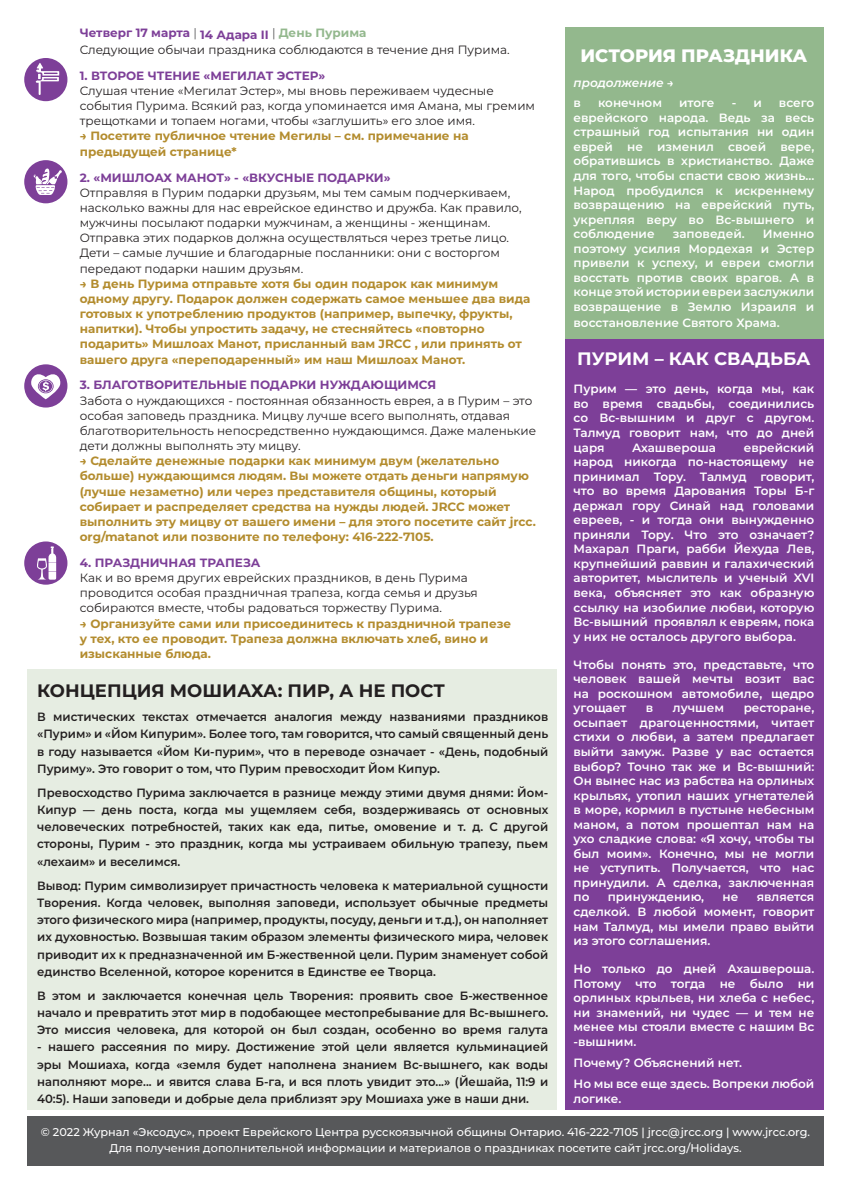
<style>
.page{position:relative;width:850px;height:1190px;background:#fff}
.page>*{position:absolute;margin:0;border:0;box-sizing:border-box;transform-origin:0 0}
.t1{font:700 18px "Montserrat";color:#231f20}
.t2{font:800 18px "Montserrat";color:#fff}
.t3{font:700 18px "Montserrat";color:#fff}
.t4{font:600 12px/14.5px "Montserrat";color:#fff;text-align:justify}
.t5{font:600 12px/17.2px "Montserrat";color:#231f20;text-align:justify}
.t6{font:12px/15.1px "Montserrat";color:#231f20}
.t7{font:700 12px/15.1px "Montserrat";color:#b38c2e}
.t8{font:700 12px "Montserrat";color:#7d3f98}
.t9{font:italic 600 12px "Montserrat";color:#fff}
.t10{font:500 11.25px/16.5px "Montserrat";color:#fff;text-align:center}
.s1{font-weight:700;color:#7d3f98}
.s2{color:#57585a}
.s3{font-weight:700;color:#93b88d}
</style>
<div class="page">
<div style="left:565px;top:332px;width:258px;height:777px;background:#7d3f98"></div>
<div style="left:565px;top:27px;width:258px;height:311px;background:#93b88d"></div>
<div style="left:27px;top:1115px;width:797px;height:50px;background:#57585a"></div>
<div style="left:27px;top:669px;width:529px;height:440px;background:#e6ede2"></div>
<div style="left:24px;top:58px;width:43px;height:43px;background:#7d3f98;border-radius:50%"></div>
<svg style="left:36px;top:63px;width:23px;height:32px"></svg>
<div style="left:24px;top:541px;width:43px;height:44px;background:#7d3f98;border-radius:50%"></div>
<svg style="left:37px;top:546px;width:19px;height:34px"></svg>
<div style="left:24px;top:364px;width:43px;height:43px;background:#7d3f98;border-radius:50%"></div>
<svg style="left:29px;top:369px;width:33px;height:30px"></svg>
<div style="left:24px;top:160px;width:43px;height:43px;background:#7d3f98;border-radius:50%"></div>
<svg style="left:33px;top:167px;width:29px;height:28px"></svg>
<p class="t6" style="left:80px;top:24px;width:431px;line-height:16.6px"><span class="s1">Четверг 17 марта</span> <span class="s2">|</span> <span class="s1">14 Адара II</span> <span class="s2">|</span> <span class="s3">День Пурима<br></span>Следующие обычаи праздника соблюдаются в течение дня Пурима.</p>
<p class="t8" style="left:80px;top:67px;width:247px">1. ВТОРОЕ ЧТЕНИЕ «МЕГИЛАТ ЭСТЕР»</p>
<p class="t6" style="left:80px;top:83px;width:457px">Слушая чтение «Мегилат Эстер», мы вновь переживаем чудесные события Пурима. Всякий раз, когда упоминается имя Амана, мы гремим трещoтками и топаем ногами, чтобы «заглушить» его злое имя.</p>
<p class="t7" style="left:80px;top:128px;width:390px">→ Посетите публичное чтение Мегилы – см. примечание на предыдущей странице*</p>
<p class="t8" style="left:80px;top:169px;width:312px">2. «МИШЛОАХ МАНОТ» - «ВКУСНЫЕ ПОДАРКИ»</p>
<p class="t6" style="left:80px;top:184px;width:443px">Отправляя в Пурим подарки друзьям, мы тем самым подчеркиваем, насколько важны для нас еврейское единство и дружба. Как правило, мужчины посылают подарки мужчинам, а женщины - женщинам.<br>Отправка этих подарков должна осуществляться через третье лицо.<br>Дети – самые лучшие и благодарные посланники: они с восторгом передают подарки нашим друзьям.</p>
<p class="t7" style="left:80px;top:275px;width:452px">→ В день Пурима отправьте хотя бы один подарок как минимум одному другу. Подарок должен содержать самое меньшее два вида готовых к употреблению продуктов (например, выпечку, фрукты, напитки). Чтобы упростить задачу, не стесняйтесь «повторно подарить» Мишлоах Манот, присланный вам JRCC , или принять от вашего друга «переподаренный» им наш Мишлоах Манот.</p>
<p class="t8" style="left:80px;top:376px;width:358px">3. БЛАГОТВОРИТЕЛЬНЫЕ ПОДАРКИ НУЖДАЮЩИМСЯ</p>
<p class="t6" style="left:80px;top:392px;width:458px">Забота о нуждающихся - постоянная обязанность еврея, а в Пурим – это особая заповедь праздника. Мицву лучше всего выполнять, отдавая благотворительность непосредственно нуждающимся. Даже маленькие дети должны выполнять эту мицву.</p>
<p class="t7" style="left:80px;top:453px;width:458px">→ Сделайте денежные подарки как минимум двум (желательно больше) нуждающимся людям. Вы можете отдать деньги напрямую (лучше незаметно) или через представителя общины, который собирает и распределяет средства на нужды людей. JRCC может выполнить эту мицву от вашего имени – для этого посетите сайт jrcc. org/matanot или позвоните по телефону: 416-222-7105.</p>
<p class="t8" style="left:80px;top:554px;width:182px">4. ПРАЗДНИЧНАЯ ТРАПЕЗА</p>
<p class="t6" style="left:80px;top:570px;width:399px">Как и во время других еврейских праздников, в день Пурима проводится особая праздничная трапеза, когда семья и друзья собираются вместе, чтобы радоваться торжеству Пурима.</p>
<p class="t7" style="left:80px;top:615px;width:433px">→ Организуйте сами или присоединитесь к праздничной трапезе у тех, кто ее проводит. Трапеза должна включать хлеб, вино и изысканные блюда.</p>
<h1 class="t1" style="left:37px;top:678px;width:409px">КОНЦЕПЦИЯ МОШИАХА: ПИР, А НЕ ПОСТ</h1>
<p class="t5" style="left:37px;top:708px;width:512px">В мистических текстах отмечается аналогия между названиями праздников «Пурим» и «Йом Кипурим». Более того, там говорится, что самый священный день в году называется «Йом Ки-пурим», что в переводе означает - «День, подобный Пуриму». Это говорит о том, что Пурим превосходит Йом Кипур.</p>
<p class="t5" style="left:37px;top:783px;width:512px">Превосходство Пурима заключается в разнице между этими двумя днями: Йом-Кипур — день поста, когда мы ущемляем себя, воздерживаясь от основных человеческих потребностей, таких как еда, питье, омовение и т. д. С другой стороны, Пурим - это праздник, когда мы устраиваем обильную трапезу, пьем «лехаим» и веселимся.</p>
<p class="t5" style="left:37px;top:876px;width:512px">Вывод: Пурим символизирует причастность человека к материальной сущности Творения. Когда человек, выполняя заповеди, использует обычные предметы этого физического мира (например, продукты, посуду, деньги и т.д.), он наполняет их духовностью. Возвышая таким образом элементы физического мира, человек приводит их к предназначенной им Б-жественной цели. Пурим знаменует собой единство Вселенной, которое коренится в Единстве ее Творца.</p>
<p class="t5" style="left:37px;top:986px;width:512px">В этом и заключается конечная цель Творения: проявить свое Б-жественное начало и превратить этот мир в подобающее местопребывание для Вс-вышнего.<br>Это миссия человека, для которой он был создан, особенно во время галута</p>
<p class="t5" style="left:37px;top:1038px;width:512px">- нашего рассеяния по миру. Достижение этой цели является кульминацией эры Мошиаха, когда «земля будет наполнена знанием Вс-вышнего, как воды наполняют море... и явится слава Б-га, и вся плоть увидит это...» (Йешайа, 11:9 и 40:5). Наши заповеди и добрые дела приблизят эру Мошиаха уже в наши дни.</p>
<h1 class="t2" style="left:580px;top:42px;width:228px">ИСТОРИЯ ПРАЗДНИКА</h1>
<p class="t9" style="left:573px;top:74px;width:102px">продолжение →</p>
<p class="t4" style="left:573px;top:95px;width:9px">в</p>
<p class="t4" style="left:598px;top:95px;width:65px">конечном</p>
<p class="t4" style="left:679px;top:95px;width:37px">итоге</p>
<p class="t4" style="left:731px;top:95px;width:32px">- и</p>
<p class="t4" style="left:573px;top:95px;width:242px;text-indent:205px">всего еврейского народа. Ведь за весь страшный год испытания ни один еврей не изменил своей вере, обратившись в христианство. Даже для того, чтобы спасти свою жизнь...<br>Народ пробудился к искреннему возвращению на еврейский путь, укрепляя веру во Вс-вышнего и соблюдение</p>
<p class="t4" style="left:673px;top:226px;width:73px">заповедей.</p>
<p class="t4" style="left:573px;top:226px;width:242px;text-indent:189px">Именно поэтому усилия Мордехая и Эстер привели к успеху, и евреи смогли восстать против своих врагов. А в конце этой истории евреи заслужили возвращение в Землю Израиля и восстановление Святого Храма.</p>
<h1 class="t3" style="left:577px;top:346px;width:235px">ПУРИМ – КАК СВАДЬБА</h1>
<p class="t4" style="left:573px;top:381px;width:242px">Пурим — это день, когда мы, как во время свадьбы, соединились со Вс-вышним и друг с другом.<br>Талмуд говорит нам, что до дней царя</p>
<p class="t4" style="left:573px;top:439px;width:242px;text-indent:170px">еврейский народ никогда по-настоящему не принимал Тору. Талмуд говорит, что во время Дарования Торы Б-г держал гору Синай над головами евреев, - и тогда они вынужденно приняли Тору. Что это означает?<br>Махарал Праги, рабби Йехуда Лев, крупнейший раввин и галахический авторитет, мыслитель и ученый XVI века, объясняет это как образную ссылку на изобилие любви, которую Вс-вышний проявлял к евреям, пока у них не осталось другого выбора.</p>
<p class="t4" style="left:573px;top:657px;width:242px">Чтобы понять это, представьте, что человек вашей мечты возит вас на роскошном автомобиле, щедро угощает</p>
<p class="t4" style="left:632px;top:439px;width:85px">Ахашвероша</p>
<p class="t4" style="left:573px;top:700px;width:242px;text-indent:170px">ресторане, осыпает драгоценностями, читает стихи о любви, а затем предлагает выйти замуж. Разве у вас остается выбор? Точно так же и Вс-вышний:<br>Он вынес нас из рабства на орлиных крыльях, утопил наших угнетателей в море, кормил в пустыне небесным маном, а потом прошептал нам на ухо сладкие слова: «Я хочу, чтобы ты был моим». Конечно, мы не могли не уступить. Получается, что нас принудили. А сделка, заключенная по</p>
<p class="t4" style="left:646px;top:700px;width:9px">в</p>
<p class="t4" style="left:673px;top:700px;width:53px">лучшем</p>
<p class="t4" style="left:573px;top:889px;width:242px;text-indent:183px">является сделкой. В любой момент, говорит нам Талмуд, мы имели право выйти из этого соглашения.</p>
<p class="t4" style="left:573px;top:961px;width:242px">Но только до дней Ахашвероша.<br>Потому что тогда не было ни орлиных крыльев, ни хлеба с небес, ни знамений, ни чудес — и тем не менее мы стояли вместе с нашим Вс -вышним.</p>
<p class="t4" style="left:573px;top:1052px;width:242px;line-height:21.3px">Почему? Объяснений нет.<br>Но мы все еще здесь. Вопреки любой</p>
<p class="t4" style="left:573px;top:1091px;width:49px">логике.</p>
<p class="t4" style="left:608px;top:889px;width:98px">принуждению,</p>
<p class="t4" style="left:722px;top:889px;width:17px">не</p>
<p class="t10" style="left:41px;top:1123px;width:770px">© 2022 Журнал «Эксодус», проект Еврейского Центра русскоязычной общины Онтарио. 416-222-7105 | jrcc@jrcc.org | www.jrcc.org.<br>Для получения дополнительной информации и материалов о праздниках посетите сайт jrcc.org/Holidays.</p>
</div>
